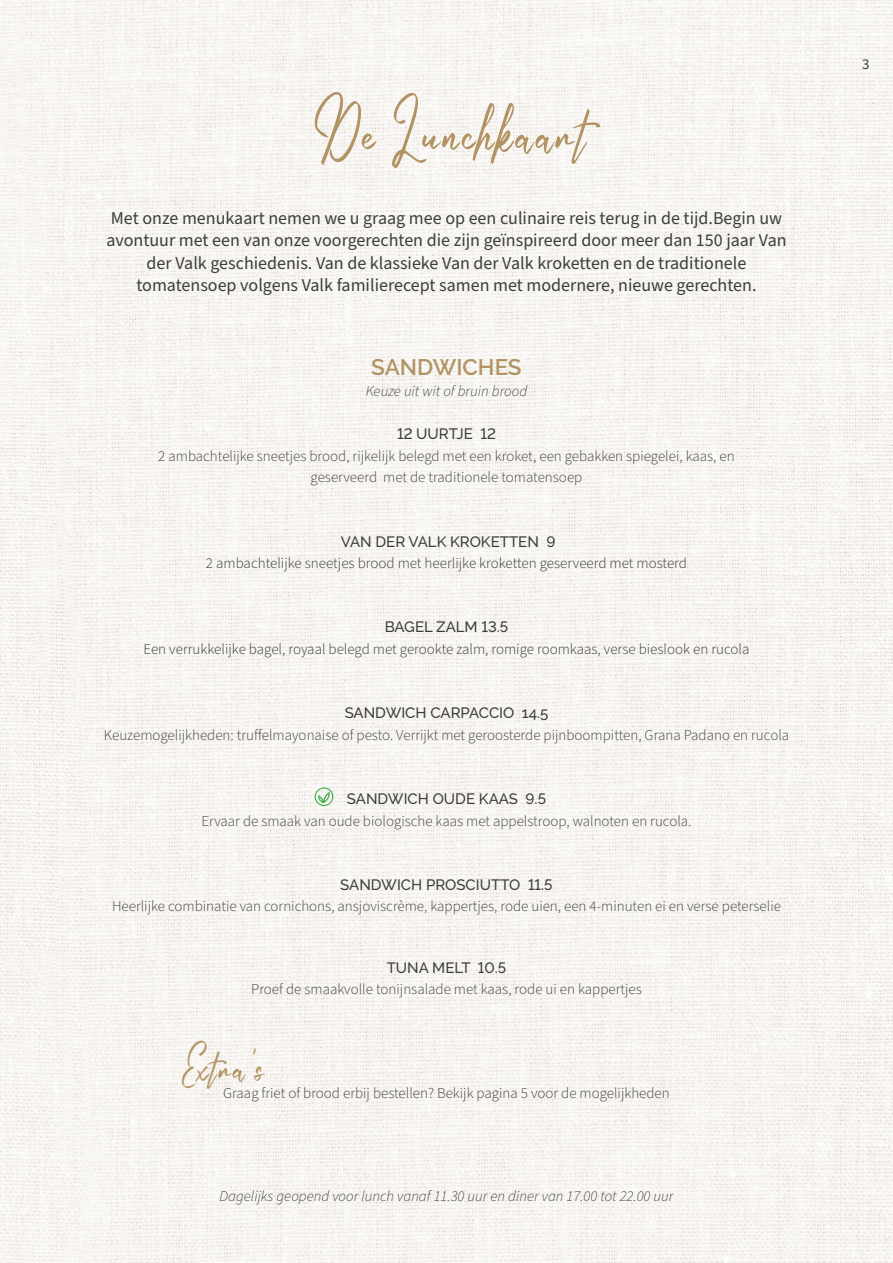
<style>
.page{position:relative;width:893px;height:1263px;background:#fff}
.page>*{position:absolute;margin:0;border:0;box-sizing:border-box;transform-origin:0 0}
.t1{font:72px "Autumn Field";letter-spacing:.05em;color:#b29464}
.t2{font:49.5px "Autumn Field";letter-spacing:.05em;color:#b29464}
.body{font:600 22.5px "Raleway";color:#b29464}
.t3{font:18px/22.5px "Source Sans Pro";color:#3d3d3c;text-align:center}
.KOP_NIEUW{font:300 15px "Source Sans Pro";color:#3d3d3c}
.body-2{font:300 15px "Source Sans 3";color:#3d3d3c}
.body-3{font:500 15px "Raleway";color:#3d3d3c}
.body-4{font:italic 300 15px "Source Sans Pro";color:#3d3d3c}
.t4{font:15px "Source Sans Pro";color:#3d3d3c}
</style>
<div class="page">
<img style="left:0;top:0;width:893px;height:1263px">
<svg style="left:315px;top:787px;width:18px;height:19px"></svg>
<p class="t1" style="left:310px;top:80px;width:275px">De Lunchkaart</p>
<p class="t3" style="left:106px;top:207px;width:682px">Met onze menukaart nemen we u graag mee op een culinaire reis terug in de tijd.Begin uw avontuur met een van onze voorgerechten die zijn geïnspireerd door meer dan 150 jaar Van der Valk geschiedenis. Van de klassieke Van der Valk kroketten en de traditionele</p>
<p class="t3" style="left:136px;top:275px;width:622px">tomatensoep volgens Valk familierecept samen met modernere, nieuwe gerechten.</p>
<p class="body" style="left:371px;top:354px;width:152px">SANDWICHES</p>
<p class="body-4" style="left:366px;top:381px;width:163px">Keuze uit wit of bruin brood</p>
<p class="body-3" style="left:397px;top:425px;width:100px">12 UURTJE 12</p>
<p class="KOP_NIEUW" style="left:158px;top:446px;width:578px">2 ambachtelijke sneetjes brood, rijkelijk belegd met een kroket, een gebakken spiegelei, kaas, en</p>
<p class="KOP_NIEUW" style="left:311px;top:467px;width:273px">geserveerd met de traditionele tomatensoep</p>
<p class="body-3" style="left:341px;top:533px;width:216px">VAN DER VALK KROKETTEN 9</p>
<p class="body-2" style="left:206px;top:554px;width:483px">2 ambachtelijke sneetjes brood met heerlijke kroketten geserveerd met mosterd</p>
<p class="body-3" style="left:385px;top:618px;width:125px">BAGEL ZALM 13.5</p>
<p class="body-2" style="left:143px;top:640px;width:607px">Een verrukkelijke bagel, royaal belegd met gerookte zalm, romige roomkaas, verse bieslook en rucola</p>
<p class="body-3" style="left:345px;top:704px;width:205px">SANDWICH CARPACCIO 14.5</p>
<p class="KOP_NIEUW" style="left:104px;top:725px;width:687px">Keuzemogelijkheden: truffelmayonaise of pesto. Verrijkt met geroosterde pijnboompitten, Grana Padano en rucola</p>
<p class="body-3" style="left:347px;top:790px;width:201px">SANDWICH OUDE KAAS 9.5</p>
<p class="KOP_NIEUW" style="left:201px;top:810px;width:492px">Ervaar de smaak van oude biologische kaas met appelstroop, walnoten en rucola.</p>
<p class="body-3" style="left:340px;top:876px;width:214px">SANDWICH PROSCIUTTO 11.5</p>
<p class="KOP_NIEUW" style="left:112px;top:896px;width:670px">Heerlijke combinatie van cornichons, ansjoviscrème, kappertjes, rode uien, een 4-minuten ei en verse peterselie</p>
<p class="body-3" style="left:387px;top:959px;width:121px">TUNA MELT 10.5</p>
<p class="KOP_NIEUW" style="left:251px;top:979px;width:392px">Proef de smaakvolle tonijnsalade met kaas, rode ui en kappertjes</p>
<p class="t2" style="left:184px;top:1031px;width:80px">Extra's</p>
<p class="KOP_NIEUW" style="left:223px;top:1083px;width:448px">Graag friet of brood erbij bestellen? Bekijk pagina 5 voor de mogelijkheden</p>
<p class="body-4" style="left:220px;top:1186px;width:455px">Dagelijks geopend voor lunch vanaf 11.30 uur en diner van 17.00 tot 22.00 uur</p>
<p class="t4" style="left:862px;top:54px;width:9px">3</p>
</div>
